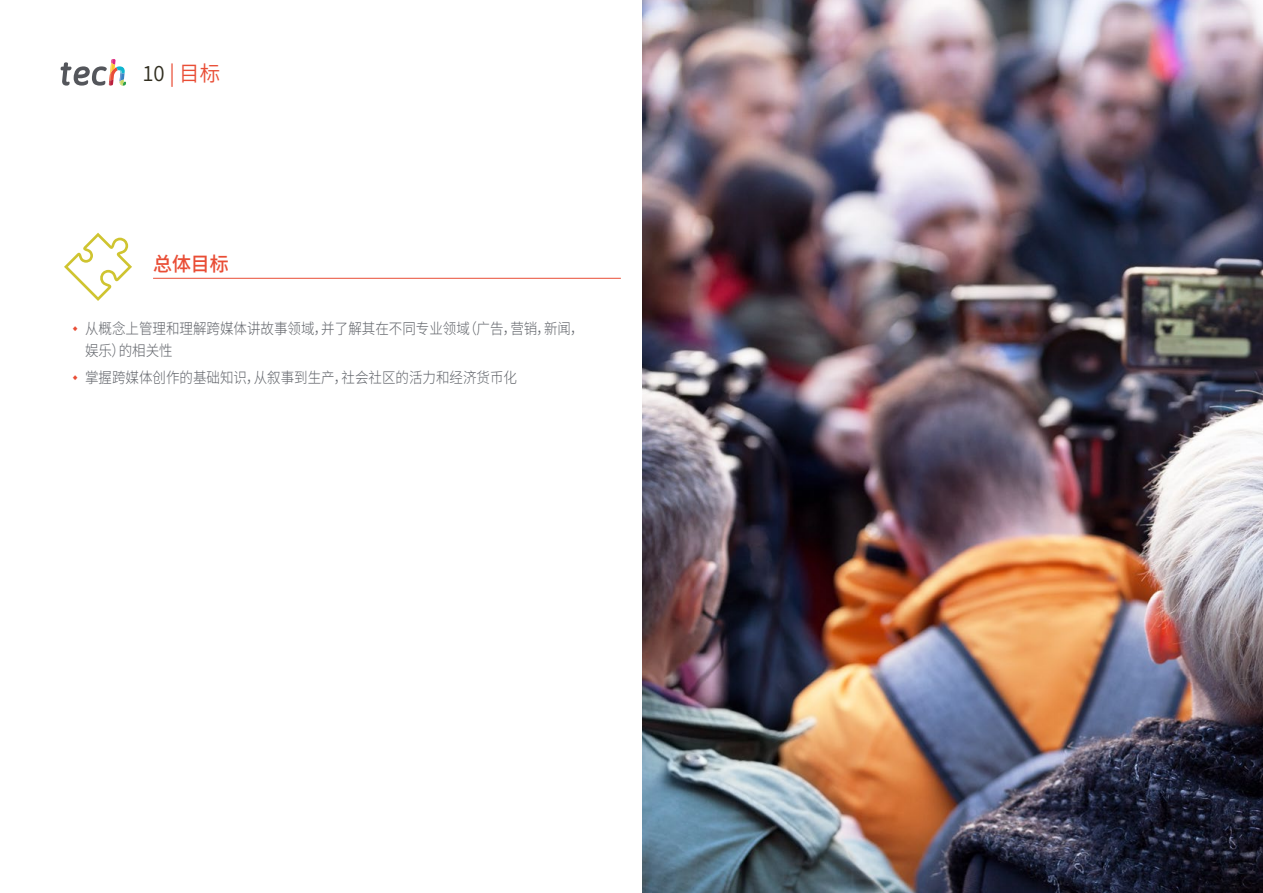
<style>
.page{position:relative;width:1263px;height:893px;background:#fff}
.page>*{position:absolute;margin:0;border:0;box-sizing:border-box;transform-origin:0 0}
.t1{font:21px "Source Han Sans CN";color:#e94d35}
.t2{font:500 19.5px "Source Han Sans CN";color:#e94d35}
.t3{font:300 15px/22.5px "Source Han Sans CN";color:#61646a;scale:.9 1}
.s1{color:#312e20}
</style>
<div class="page">
<hr style="left:153px;top:278px;width:468px;height:1px;background:#e94d35">
<svg style="left:64px;top:233px;width:68px;height:68px"></svg>
<img style="left:642px;top:0;width:621px;height:893px">
<svg style="left:61px;top:59px;width:65px;height:27px"></svg>
<h1 class="t1" style="left:142px;top:61px;width:79px"><span class="s1">10</span> | 目标</h1>
<h2 class="t2" style="left:153px;top:253px;width:77px">总体目标</h2>
<p class="t3" style="left:85px;top:317px;width:556px">从概念上管理和理解跨媒体讲故事领域，并了解其在不同专业领域（广告，营销，新闻，娱乐）的相关性</p>
<p class="t3" style="left:85px;top:367px;width:481px">掌握跨媒体创作的基础知识，从叙事到生产，社会社区的活力和经济货币化</p>
</div>
